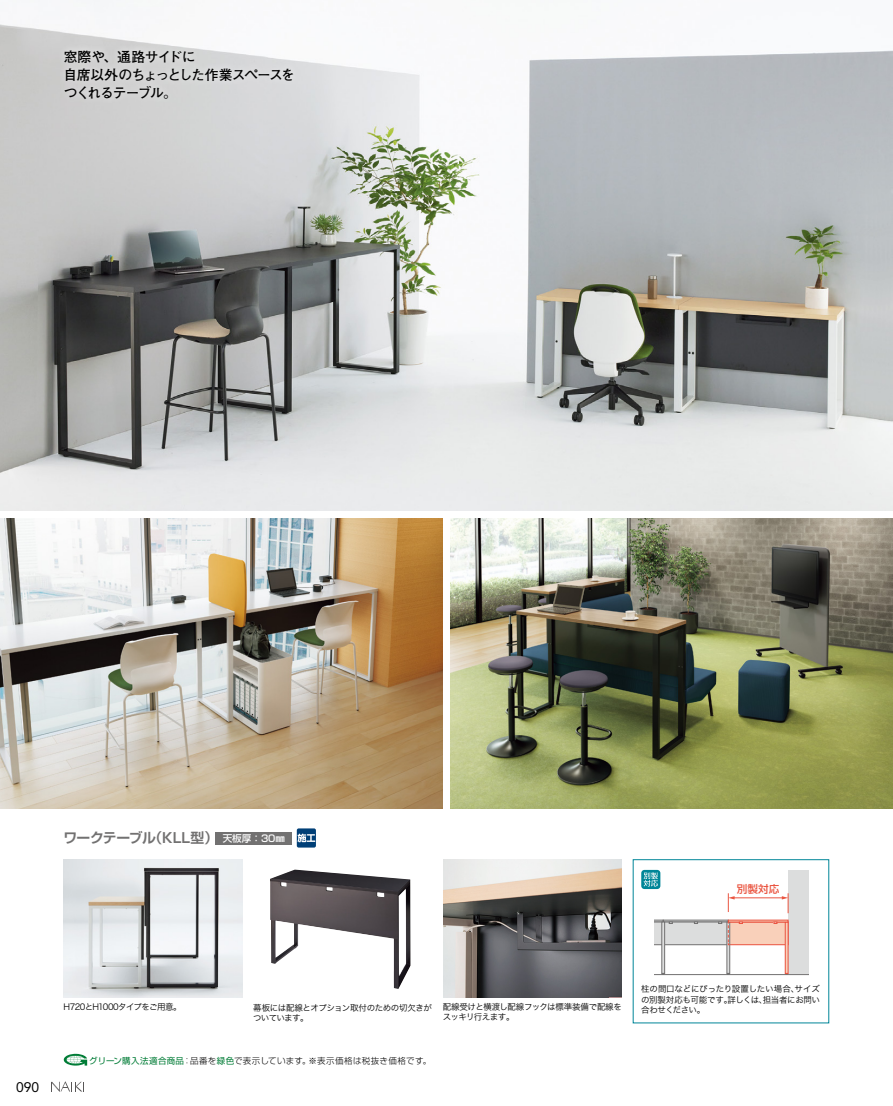
<style>
.page{position:relative;width:893px;height:1106px;background:#fff}
.page>*{position:absolute;margin:0;border:0;box-sizing:border-box;transform-origin:0 0}
.コピー_中{font:700 13.8px "Futo Go B101 Pro";letter-spacing:-.08em;color:#000}
.カテゴリ_大{font:700 13.8px "Shin Go Pro De";letter-spacing:-.025em;color:#727171}
.コピー_中-2{font:700 13.8px "Futo Go B101 Pro";letter-spacing:-.035em;color:#000}
.t1{font:13.8px "Avenir LT Std";color:#000}
.t2{font:500 10.65px "Shin Go Pro";color:#ea5541}
.t3{font:500 9.6px "Shin Go Pro";color:#fff}
.説明_本文{font:8.55px/10.6px "Hira Kaku Std W3";letter-spacing:-.05em;color:#000}
.t4{font:300 8.55px "Shin Go Pro";letter-spacing:.045em;color:#000}
.s1{font-weight:400;color:#007c36}
</style>
<div class="page">
<img style="left:0;top:519px;width:442px;height:289px">
<img style="left:451px;top:519px;width:442px;height:289px">
<div style="left:216px;top:832px;width:76px;height:13px;background:#727171"></div>
<div style="left:297px;top:828px;width:19px;height:19px;background:#003f77;border-radius:2px"></div>
<svg style="left:297px;top:833px;width:18px;height:9px"></svg>
<img style="left:0;top:0;width:893px;height:510px">
<div style="left:58px;top:42px;width:241px;height:64px;background:#fff;opacity:.75"></div>
<img style="left:64px;top:859px;width:178px;height:138px">
<img style="left:270px;top:869px;width:141px;height:120px">
<img style="left:443px;top:859px;width:179px;height:138px">
<div style="left:788px;top:870px;width:20px;height:104px;background:#dcdddd"></div>
<div style="left:663px;top:919px;width:66px;height:3px;border:1px solid #727171"></div>
<div style="left:728px;top:922px;width:60px;height:22px;background:#f9d0ba"></div>
<div style="left:728px;top:921px;width:60px;height:24px;border:1px solid #ea5541"></div>
<div style="left:663px;top:922px;width:65px;height:22px;background:#dcdddd"></div>
<div style="left:663px;top:921px;width:66px;height:24px;border:1px solid #727171"></div>
<svg style="left:654px;top:919px;width:9px;height:26px"></svg>
<div style="left:785px;top:921px;width:3px;height:52px;border:1px solid #ea5541"></div>
<div style="left:727px;top:921px;width:3px;height:52px;border:1px solid #727171"></div>
<div style="left:661px;top:921px;width:4px;height:52px;border:1px solid #727171"></div>
<div style="left:728px;top:919px;width:60px;height:3px;border:1px solid #ea5541"></div>
<hr style="left:733px;top:897px;width:50px;height:1px;background:#ea5541">
<svg style="left:728px;top:893px;width:7px;height:19px"></svg>
<svg style="left:782px;top:893px;width:7px;height:20px"></svg>
<svg style="left:728px;top:922px;width:2px;height:23px"></svg>
<hr style="left:654px;top:974px;width:154px;height:1px;background:#727171">
<div style="left:641px;top:870px;width:19px;height:19px;background:#008698;border-radius:3px"></div>
<svg style="left:644px;top:872px;width:14px;height:14px"></svg>
<svg style="left:64px;top:1053px;width:23px;height:12px"></svg>
<svg style="left:51px;top:1081px;width:33px;height:11px"></svg>
<p class="コピー_中-2" style="left:64px;top:45px;width:133px">窓際や、通路サイドに</p>
<p class="コピー_中" style="left:64px;top:63px;width:233px">自席以外のちょっとした作業スペースを</p>
<p class="コピー_中" style="left:64px;top:81px;width:115px">つくれるテーブル。</p>
<p class="カテゴリ_大" style="left:63px;top:826px;width:156px">ワークテーブル（KLL型）</p>
<p class="t3" style="left:223px;top:830px;width:64px">天板厚：30㎜</p>
<p class="t2" style="left:737px;top:879px;width:44px">別製対応</p>
<h1 class="t1" style="left:16px;top:1078px;width:25px">090</h1>
<p class="説明_本文" style="left:64px;top:1000px;width:120px">H720とH1000タイプをご用意。</p>
<p class="説明_本文" style="left:253px;top:1002px;width:180px">幕板には配線とオプション取付のための切欠きがついています。</p>
<p class="説明_本文" style="left:443px;top:1000px;width:181px">配線受けと横渡し配線フックは標準装備で配線をスッキリ行えます。</p>
<p class="t4" style="left:89px;top:1053px;width:344px"><span class="s1">グリーン購入法適合商品</span>：品番を<span class="s1">緑色</span>で表示しています。※表示価格は税抜き価格です。</p>
<p class="説明_本文" style="left:641px;top:983px;width:181px;text-align:justify">柱の間口などにぴったり設置したい場合、サイズの別製対応も可能です。詳しくは、担当者にお問い合わせください。</p>
</div>
